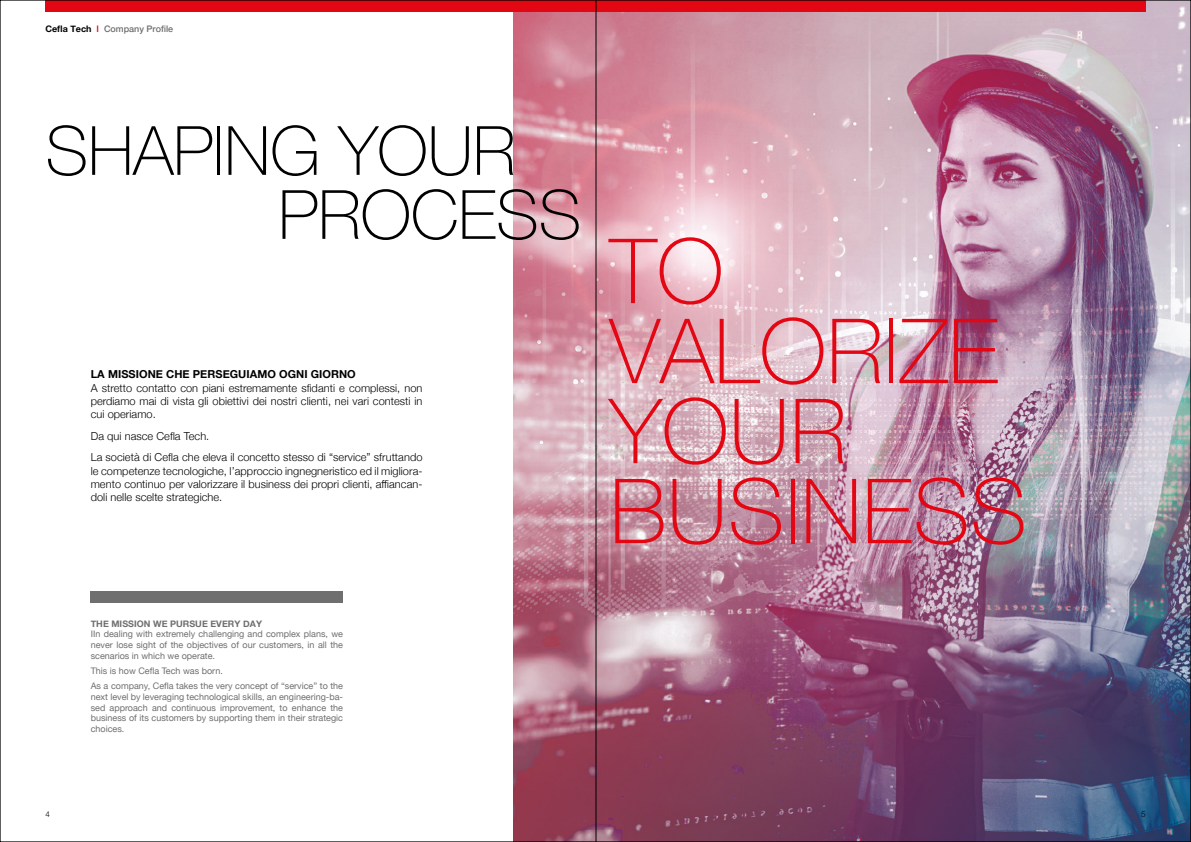
<style>
.page{position:relative;width:1191px;height:842px;background:#fff}
.page>*{position:absolute;margin:0;border:0;box-sizing:border-box;transform-origin:0 0}
.t1{font:100 90px/80px "Helvetica Neue LT Std";letter-spacing:.005em;color:#e30613}
.t2{font:100 68px/64px "Helvetica Neue LT Std";letter-spacing:-.005em;color:#000}
.t3{font:300 11px/13.2px "Helvetica Neue";letter-spacing:.005em;color:#000;text-align:justify}
.t4{font:700 11px "Helvetica Neue";letter-spacing:.005em;color:#000}
.t5{font:9px/10.8px "Helvetica Neue";color:#706f6f;text-align:justify}
.t6{font:700 9px "Helvetica Neue";letter-spacing:.005em;color:#706f6f}
.t7{font:500 9px "Helvetica Neue";color:#706f6f}
.t8{font:300 8px "Helvetica Neue LT Std";color:#000}
.s1{font-weight:700;color:#000}
.s2{color:#e30613}
</style>
<div class="page">
<img style="left:513px;top:2px;width:676px;height:838px">
<div style="left:45px;top:0;width:1100px;height:11px;background:#e30613"></div>
<div style="left:91px;top:592px;width:252px;height:11px;background:#706f6f"></div>
<hr style="left:596px;top:0;width:1px;height:842px;background:#000">
<p class="t7" style="left:45px;top:21px;width:129px"><span class="s1">Cefla Tech</span> <span class="s2">I</span> Company Profile</p>
<h2 class="t2" style="left:278px;top:119px;width:305px;text-indent:-233px">SHAPING YOUR<br>PROCESS</h2>
<p class="t4" style="left:91px;top:366px;width:267px">LA MISSIONE CHE PERSEGUIAMO OGNI GIORNO</p>
<p class="t3" style="left:91px;top:380px;width:333px">A stretto contatto con piani estremamente sfidanti e complessi, non perdiamo mai di vista gli obiettivi dei nostri clienti, nei vari contesti in cui operiamo.</p>
<p class="t3" style="left:91px;top:424px;width:333px;line-height:21.7px">Da qui nasce Cefla Tech.<br>La società di Cefla che eleva il concetto stesso di “service” sfruttando</p>
<p class="t3" style="left:91px;top:463px;width:333px">le competenze tecnologiche, l’approccio ingnegneristico ed il migliora&shy;mento continuo per valorizzare il business dei propri clienti, affiancan&shy;doli nelle scelte strategiche.</p>
<h1 class="t1" style="left:609px;top:231px;width:419px">TO<br>VALORIZE<br>YOUR<br>BUSINESS</h1>
<p class="t6" style="left:91px;top:616px;width:173px">THE MISSION WE PURSUE EVERY DAY</p>
<p class="t5" style="left:91px;top:629px;width:254px">IIn dealing with extremely challenging and complex plans, we never lose sight of the objectives of our customers, in all the scenarios in which we operate.</p>
<p class="t5" style="left:91px;top:664px;width:254px;line-height:15px">This is how Cefla Tech was born.<br>As a company, Cefla takes the very concept of “service” to the</p>
<p class="t5" style="left:91px;top:692px;width:254px">next level by leveraging technological skills, an engineering-ba&shy;sed approach and continuous improvement, to enhance the business of its customers by supporting them in their strategic choices.</p>
<p class="t8" style="left:45px;top:809px;width:6px">4</p>
<p class="t8" style="left:1141px;top:809px;width:6px">5</p>
</div>
